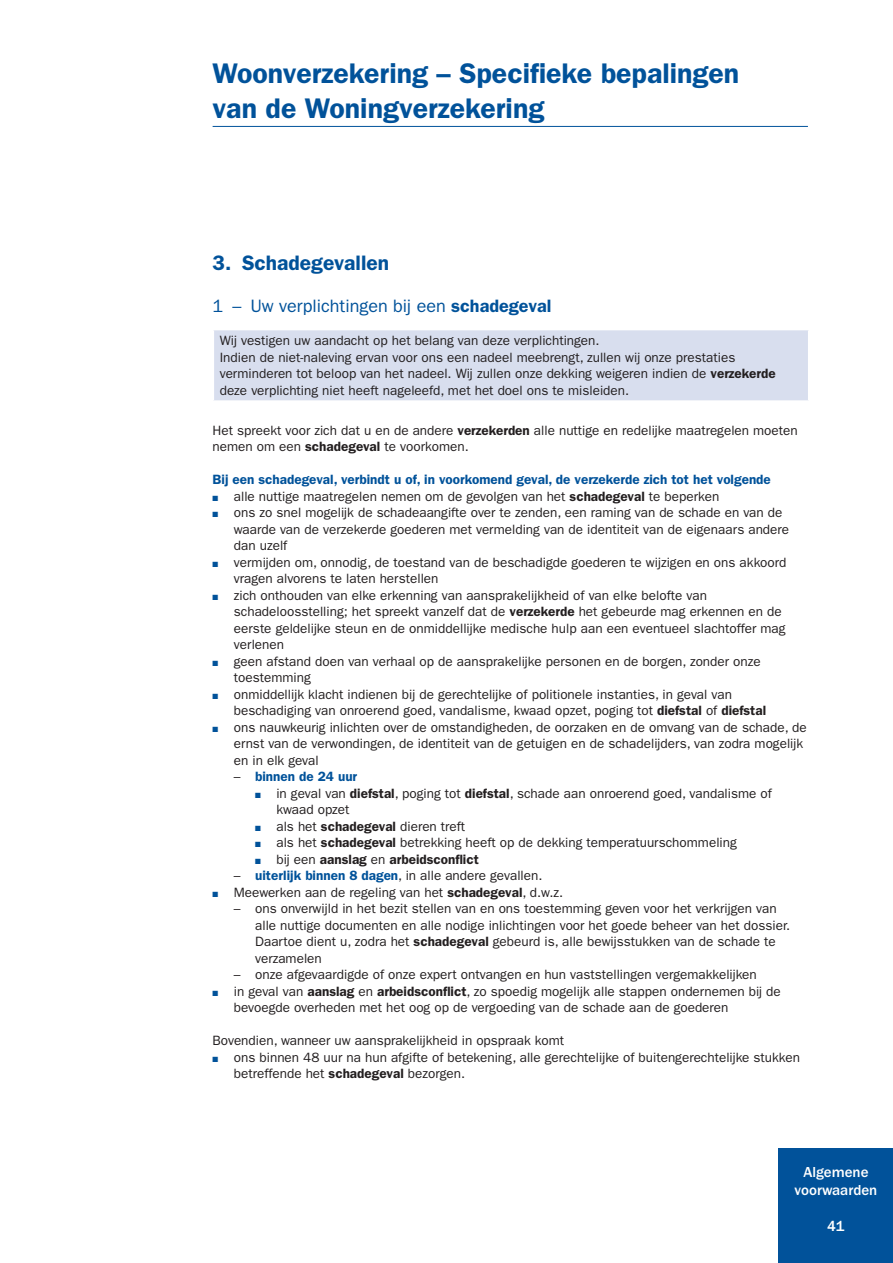
<style>
.page{position:relative;width:893px;height:1263px;background:#fff}
.page>*{position:absolute;margin:0;border:0;box-sizing:border-box;transform-origin:0 0}
.t1{font:600 28.5px/34.2px "ITC Franklin Gothic Std";color:#01529a}
.t2{font:600 21px "ITC Franklin Gothic Std";color:#01529a}
.t3{font:18px "ITC Franklin Gothic Std";color:#01529a}
.t4{font:500 15px/18px "ITC Franklin Gothic Std";color:#fff;text-align:center}
.t5{font:13.5px/16.5px "ITC Franklin Gothic Std";color:#231f20}
.t6{font:600 13.5px "ITC Franklin Gothic Std";color:#01529a}
.t7{font:600 13.5px "ITC Franklin Gothic Std";color:#231f20}
.s1{font-weight:600}
.s2{color:#01529a}
.s3{font-weight:400;color:#231f20}
.s4{font-weight:400}
.s5{font-weight:600;color:#01529a}
</style>
<div class="page">
<div style="left:779px;top:1149px;width:114px;height:114px;background:#01529a"></div>
<div style="left:213px;top:330px;width:596px;height:71px;background:#d8deee"></div>
<hr style="left:213px;top:330px;width:1px;height:70px;background:#fff">
<hr style="left:808px;top:330px;width:1px;height:70px;background:#fff">
<hr style="left:213px;top:400px;width:596px;height:2px;background:#fff">
<hr style="left:213px;top:126px;width:595px;height:1px;background:#01529a">
<h1 class="t1" style="left:213px;top:56px;width:528px">Woonverzekering – Specifieke bepalingen van de Woningverzekering</h1>
<h2 class="t2" style="left:213px;top:250px;width:178px">3. Schadegevallen</h2>
<h3 class="t3" style="left:213px;top:295px;width:340px">1 – Uw verplichtingen bij een <span class="s1">schadegeval</span></h3>
<p class="t5" style="left:220px;top:332px;width:557px">Wij vestigen uw aandacht op het belang van deze verplichtingen.<br>Indien de niet-naleving ervan voor ons een nadeel meebrengt, zullen wij onze prestaties verminderen tot beloop van het nadeel. Wij zullen onze dekking weigeren indien de <span class="s1">verzekerde </span>deze verplichting niet heeft nageleefd, met het doel ons te misleiden.</p>
<p class="t5" style="left:213px;top:422px;width:587px">Het spreekt voor zich dat u en de andere <span class="s1">verzekerden</span> alle nuttige en redelijke maatregelen moeten nemen om een <span class="s1">schadegeval</span> te voorkomen.</p>
<p class="t6" style="left:213px;top:472px;width:560px">Bij een schadegeval, verbindt u of, in voorkomend geval, de verzekerde zich tot het volgende</p>
<p class="t5" style="left:213px;top:488px;width:508px"><span class="s2">■</span> alle nuttige maatregelen nemen om de gevolgen van het <span class="s1">schadegeval</span> te beperken</p>
<p class="t5" style="left:234px;top:505px;width:557px;text-indent:-21px"><span class="s2">■</span> ons zo snel mogelijk de schadeaangifte over te zenden, een raming van de schade en van de waarde van de verzekerde goederen met vermelding van de identiteit van de eigenaars andere dan uzelf</p>
<p class="t5" style="left:234px;top:554px;width:554px;text-indent:-21px"><span class="s2">■</span> vermijden om, onnodig, de toestand van de beschadigde goederen te wijzigen en ons akkoord vragen alvorens te laten herstellen</p>
<p class="t5" style="left:234px;top:587px;width:553px;text-indent:-21px"><span class="s2">■</span> zich onthouden van elke erkenning van aansprakelijkheid of van elke belofte van schadeloosstelling; het spreekt vanzelf dat de <span class="s1">verzekerde</span> het gebeurde mag erkennen en de eerste geldelijke steun en de onmiddellijke medische hulp aan een eventueel slachtoffer mag verlenen</p>
<p class="t5" style="left:234px;top:653px;width:528px;text-indent:-21px"><span class="s2">■</span> geen afstand doen van verhaal op de aansprakelijke personen en de borgen, zonder onze toestemming</p>
<p class="t5" style="left:234px;top:686px;width:534px;text-indent:-21px"><span class="s2">■</span> onmiddellijk klacht indienen bij de gerechtelijke of politionele instanties, in geval van beschadiging van onroerend goed, vandalisme, kwaad opzet, poging tot <span class="s1">diefstal</span> of <span class="s1">diefstal</span></p>
<p class="t5" style="left:234px;top:719px;width:574px;text-indent:-21px"><span class="s2">■</span> ons nauwkeurig inlichten over de omstandigheden, de oorzaken en de omvang van de schade, de ernst van de verwondingen, de identiteit van de getuigen en de schadelijders, van zodra mogelijk en in elk geval</p>
<p class="t6" style="left:234px;top:769px;width:125px"><span class="s3">–</span> binnen de 24 uur</p>
<p class="t5" style="left:276px;top:785px;width:497px;text-indent:-21px"><span class="s2">■</span> in geval van <span class="s1">diefstal</span>, poging tot <span class="s1">diefstal</span>, schade aan onroerend goed, vandalisme of kwaad opzet</p>
<p class="t5" style="left:255px;top:818px;width:212px"><span class="s2">■</span> als het <span class="s1">schadegeval</span> dieren treft</p>
<p class="t5" style="left:255px;top:835px;width:483px"><span class="s2">■</span> als het <span class="s1">schadegeval</span> betrekking heeft op de dekking temperatuurschommeling</p>
<p class="t7" style="left:255px;top:851px;width:225px"><span class="s2">■</span> <span class="s4">bij een</span> aanslag <span class="s4">en</span> arbeidsconflict</p>
<p class="t5" style="left:234px;top:868px;width:310px">– <span class="s5">uiterlijk binnen 8 dagen</span>, in alle andere gevallen.</p>
<p class="t5" style="left:213px;top:884px;width:352px"><span class="s2">■</span> Meewerken aan de regeling van het <span class="s1">schadegeval</span>, d.w.z.</p>
<p class="t5" style="left:255px;top:901px;width:536px;text-indent:-21px">– ons onverwijld in het bezit stellen van en ons toestemming geven voor het verkrijgen van alle nuttige documenten en alle nodige inlichtingen voor het goede beheer van het dossier.<br>Daartoe dient u, zodra het <span class="s1">schadegeval</span> gebeurd is, alle bewijsstukken van de schade te verzamelen</p>
<p class="t5" style="left:234px;top:967px;width:524px">– onze afgevaardigde of onze expert ontvangen en hun vaststellingen vergemakkelijken</p>
<p class="t5" style="left:234px;top:983px;width:548px;text-indent:-21px"><span class="s2">■</span> in geval van <span class="s1">aanslag</span> en <span class="s1">arbeidsconflict</span>, zo spoedig mogelijk alle stappen ondernemen bij de bevoegde overheden met het oog op de vergoeding van de schade aan de goederen</p>
<p class="t5" style="left:213px;top:1033px;width:353px">Bovendien, wanneer uw aansprakelijkheid in opspraak komt</p>
<p class="t5" style="left:234px;top:1049px;width:568px;text-indent:-21px"><span class="s2">■</span> ons binnen 48 uur na hun afgifte of betekening, alle gerechtelijke of buitengerechtelijke stukken betreffende het <span class="s1">schadegeval</span> bezorgen.</p>
<p class="t4" style="left:794px;top:1163px;width:84px">Algemene voorwaarden</p>
<p class="t4" style="left:827px;top:1217px;width:19px">41</p>
</div>
